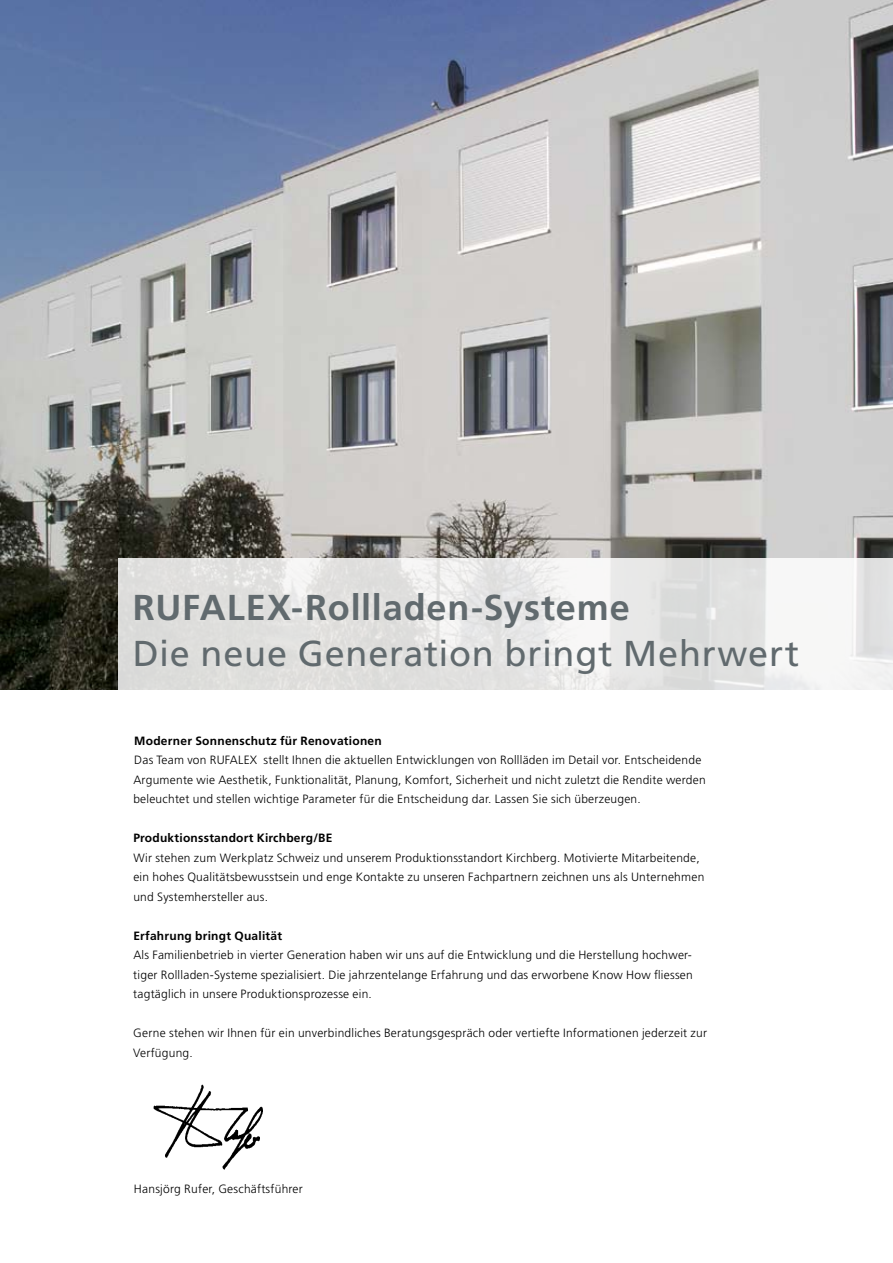
<style>
.page{position:relative;width:893px;height:1263px;background:#fff}
.page>*{position:absolute;margin:0;border:0;box-sizing:border-box;transform-origin:0 0}
.t1{font:36px "Frutiger LT";letter-spacing:.025em;color:#616a6e}
.t2{font:700 36px "Frutiger LT";letter-spacing:.025em;color:#616a6e}
.t3{font:300 12px/19.5px "Frutiger LT";letter-spacing:.02em;color:#000}
.t4{font:700 12px "Frutiger LT";letter-spacing:.02em;color:#000}
</style>
<div class="page">
<img style="left:0;top:0;width:893px;height:690px">
<svg style="left:119px;top:558px;width:774px;height:132px;fill:#e2e2e1"></svg>
<img style="left:153px;top:1084px;width:110px;height:86px">
<h1 class="t2" style="left:133px;top:586px;width:499px">RUFALEX-Rollladen-Systeme</h1>
<h1 class="t1" style="left:133px;top:633px;width:668px">Die neue Generation bringt Mehrwert</h1>
<p class="t4" style="left:134px;top:733px;width:249px">Moderner Sonnenschutz für Renovationen</p>
<p class="t3" style="left:134px;top:750px;width:91px">Das Team von RUFALEX</p>
<p class="t3" style="left:133px;top:750px;width:574px;text-indent:130px">stellt Ihnen die aktuellen Entwicklungen von Rollläden im Detail vor. Entscheidende<br>Argumente wie Aesthetik, Funktionalität, Planung, Komfort, Sicherheit und nicht zuletzt die Rendite werden beleuchtet und stellen wichtige Parameter für die Entscheidung dar. Lassen Sie sich überzeugen.</p>
<p class="t4" style="left:133px;top:831px;width:201px">Produktionsstandort Kirchberg/BE</p>
<p class="t3" style="left:133px;top:848px;width:572px">Wir stehen zum Werkplatz Schweiz und unserem Produktionsstandort Kirchberg. Motivierte Mitarbeitende, ein hohes Qualitätsbewusstsein und enge Kontakte zu unseren Fachpartnern zeichnen uns als U nternehmen und Systemhersteller aus.</p>
<p class="t4" style="left:133px;top:928px;width:150px">Erfahrung bringt Qualität</p>
<p class="t3" style="left:133px;top:945px;width:561px;text-align:justify">Als Familienbetrieb in vierter Generation haben wir uns auf die Entwicklung und die Herstellung hochwer&shy;tiger Rollladen-Systeme spezialisiert. Die jahrzentelange Erfahrung und das erworbene Know How fliessen tagtäglich in unsere Produktionsprozesse ein.</p>
<p class="t3" style="left:133px;top:1023px;width:575px">Gerne stehen wir Ihnen für ein unverbindliches Beratungsgespräch oder vertiefte Informationen jederzeit zur<br>Verfügung.</p>
<p class="t3" style="left:134px;top:1179px;width:170px">Hansjörg Rufer, Geschäftsführer</p>
</div>
